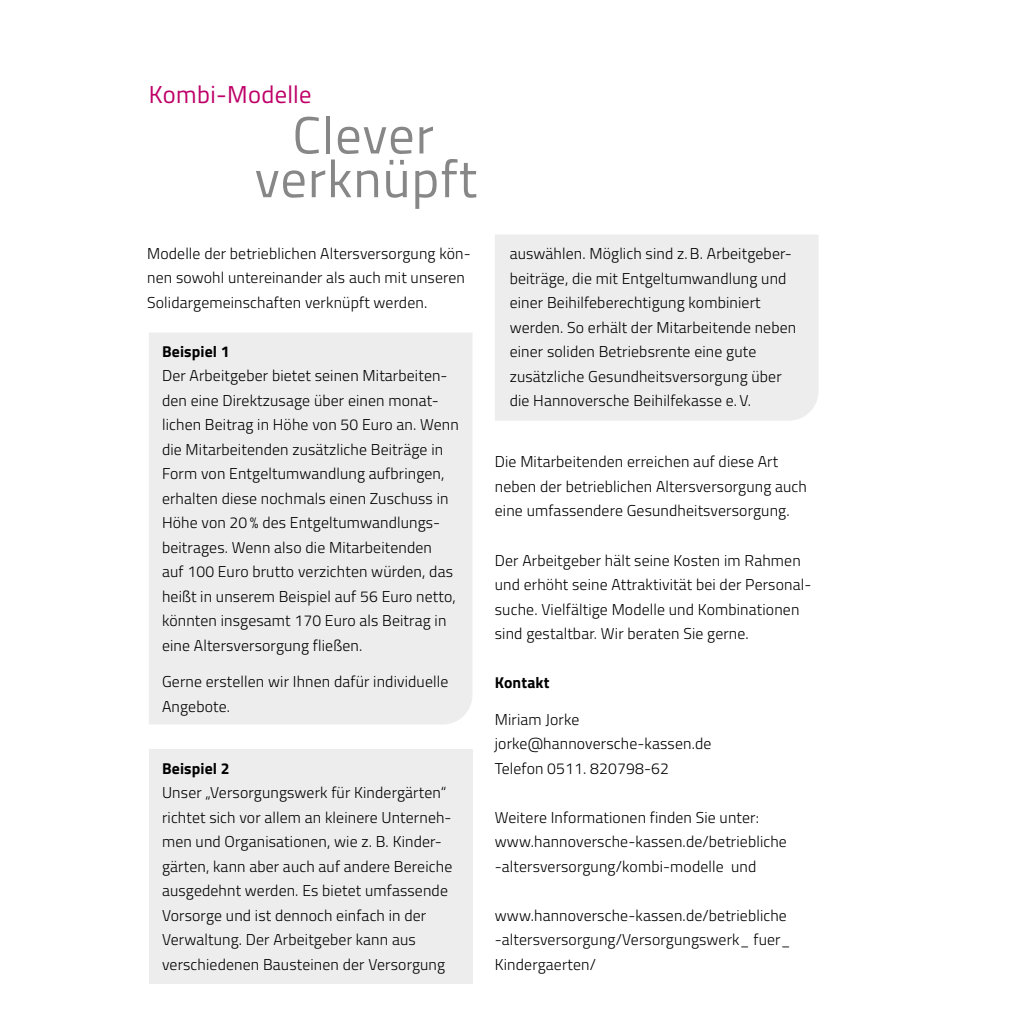
<style>
.page{position:relative;width:1017px;height:1017px;background:#fff}
.page>*{position:absolute;margin:0;border:0;box-sizing:border-box;transform-origin:0 0}
.t1{font:52.5px/43.8px "Titillium";letter-spacing:.02em;color:#878787;text-align:center}
.t2{font:24.5px "Titillium";letter-spacing:.015em;color:#be0068}
.t3{font:300 15.75px/24.5px "Titillium";letter-spacing:.01em;color:#000}
.t4{font:700 15.75px "Titillium";letter-spacing:.01em;color:#000}
</style>
<div class="page">
<div style="left:149px;top:333px;width:323px;height:391px;background:#ededed"></div>
<div style="left:149px;top:749px;width:323px;height:235px;background:#ededed"></div>
<div style="left:495px;top:235px;width:324px;height:186px;background:#ededed"></div>
<h2 class="t2" style="left:149px;top:76px;width:164px">Kombi-Modelle</h2>
<h1 class="t1" style="left:255px;top:111px;width:224px">Clever verknüpft</h1>
<p class="t3" style="left:147px;top:240px;width:325px">Modelle der betrieblichen Altersversorgung kön&shy;nen sowohl untereinander als auch mit unseren<br>Solidargemeinschaften verknüpft werden.</p>
<p class="t4" style="left:162px;top:339px;width:69px">Beispiel 1</p>
<p class="t3" style="left:162px;top:363px;width:298px">Der Arbeitgeber bietet seinen Mitarbeiten&shy;den eine Direktzusage über einen monat&shy;lichen Beitrag in Höhe von 50 Euro an. Wenn die Mitarbeitenden zusätzliche Beiträge in Form von Entgeltumwandlung aufbringen, erhalten diese nochmals einen Zuschuss in Höhe von 20 % des Entgeltumwandlungs&shy;beitrages. Wenn also die Mitarbeitenden<br>auf 100 Euro brutto verzichten würden, das heißt in unserem Beispiel auf 56 Euro netto, könnten insgesamt 170 Euro als Beitrag in eine Altersversorgung fließen.</p>
<p class="t3" style="left:162px;top:669px;width:288px">Gerne erstellen wir Ihnen dafür individuelle<br>Angebote.</p>
<p class="t4" style="left:162px;top:756px;width:69px">Beispiel 2</p>
<p class="t3" style="left:162px;top:780px;width:292px">Unser „Versorgungswerk für Kindergärten“ richtet sich vor allem an kleinere Unterneh&shy;men und Organisationen, wie z. B. Kinder&shy;gärten, kann aber auch auf andere Bereiche ausgedehnt werden. Es bietet umfassende Vorsorge und ist dennoch einfach in der Verwaltung. Der Arbeitgeber kann aus verschiedenen Bausteinen der Versorgung</p>
<p class="t3" style="left:510px;top:241px;width:288px">auswählen. Möglich sind z.B. Arbeitgeber&shy;beiträge, die mit Entgeltumwandlung und einer Beihilfeberechtigung kombiniert werden. So erhält der Mitarbeitende neben einer soliden Betriebsrente eine gute zusätzliche Gesundheitsversorgung über die Hannoversche Beihilfekasse e. V.</p>
<p class="t3" style="left:495px;top:449px;width:314px">Die Mitarbeitenden erreichen auf diese Art neben der betrieblichen Altersversorgung auch eine umfassendere Gesundheitsversorgung.</p>
<p class="t3" style="left:495px;top:547px;width:318px">Der Arbeitgeber hält seine Kosten im Rahmen und erhöht seine Attraktivität bei der Personal&shy;suche. Vielfältige Modelle und Kombinationen sind gestaltbar. Wir beraten Sie gerne.</p>
<p class="t4" style="left:495px;top:670px;width:56px">Kontakt</p>
<p class="t3" style="left:495px;top:706px;width:218px">Miriam Jorke jorke@hannoversche-kassen.de<br>Telefon 0511. 820798-62</p>
<p class="t3" style="left:495px;top:804px;width:294px">Weitere Informationen finden Sie unter: www.hannoversche-kassen.de/betriebliche -altersversorgung/kombi-modelle und</p>
<p class="t3" style="left:495px;top:902px;width:297px">www.hannoversche-kassen.de/betriebliche -altersversorgung/Versorgungswerk_ fuer_<br>Kindergaerten/</p>
</div>
